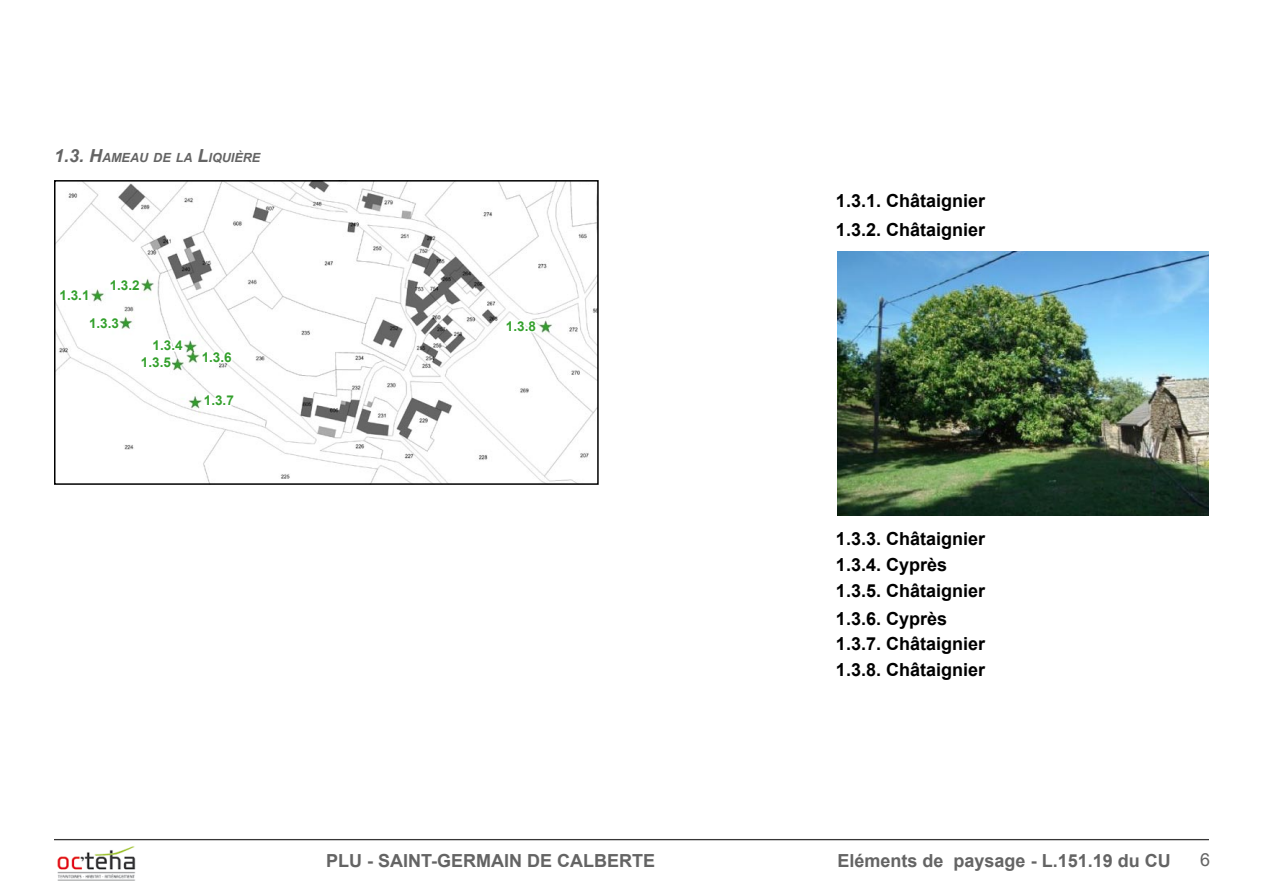
<style>
.page{position:relative;width:1263px;height:893px;background:#fff}
.page>*{position:absolute;margin:0;border:0;box-sizing:border-box;transform-origin:0 0}
.t1{font:700 18px/25.8px "Arial";color:#000}
.t2{font:700 18px "Arial";color:#646464}
.t3{font:700 13.5px "Arial";color:#33a02c}
.t4{font:italic 700 12.6px "Arial";color:#646464}
.s1{font-size:18px}
</style>
<div class="page">
<hr style="left:54px;top:839px;width:1155px;height:1px;background:#373636">
<img style="left:57px;top:846px;width:79px;height:35px">
<img style="left:57px;top:183px;width:539px;height:299px">
<div style="left:54px;top:180px;width:545px;height:305px;border:2px solid #000"></div>
<svg style="left:57px;top:286px;width:33px;height:17px"></svg>
<svg style="left:108px;top:276px;width:35px;height:18px"></svg>
<svg style="left:87px;top:314px;width:35px;height:18px"></svg>
<svg style="left:200px;top:348px;width:35px;height:18px"></svg>
<svg style="left:139px;top:333px;width:46px;height:38px"></svg>
<svg style="left:202px;top:391px;width:34px;height:18px"></svg>
<svg style="left:504px;top:317px;width:35px;height:18px"></svg>
<img style="left:837px;top:252px;width:372px;height:264px">
<p class="t4" style="left:54px;top:149px;width:208px"><span class="s1">1.3. H</span>AMEAU DE LA <span class="s1">L</span>IQUIÈRE</p>
<p class="t3" style="left:110px;top:276px;width:32px">1.3.2</p>
<p class="t3" style="left:89px;top:314px;width:32px">1.3.3</p>
<p class="t3" style="left:60px;top:286px;width:32px">1.3.1</p>
<p class="t3" style="left:153px;top:336px;width:32px">1.3.4</p>
<p class="t3" style="left:141px;top:353px;width:32px">1.3.5</p>
<p class="t3" style="left:202px;top:348px;width:32px">1.3.6</p>
<p class="t3" style="left:204px;top:392px;width:32px">1.3.7</p>
<p class="t3" style="left:506px;top:317px;width:32px">1.3.8</p>
<p class="t1" style="left:836px;top:187px;width:151px;line-height:29.1px">1.3.1. Châtaignier<br>1.3.2. Châtaignier</p>
<p class="t1" style="left:836px;top:526px;width:151px">1.3.3. Châtaignier<br>1.3.4. Cyprès<br>1.3.5. Châtaignier</p>
<p class="t1" style="left:836px;top:606px;width:151px">1.3.6. Cyprès<br>1.3.7. Châtaignier<br>1.3.8. Châtaignier</p>
<p class="t2" style="left:326px;top:849px;width:331px">PLU - SAiNT-GERMAIN DE CALBERTE</p>
<p class="t2" style="left:837px;top:849px;width:332px">Eléments de paysage - L.151.19 du CU</p>
</div>
